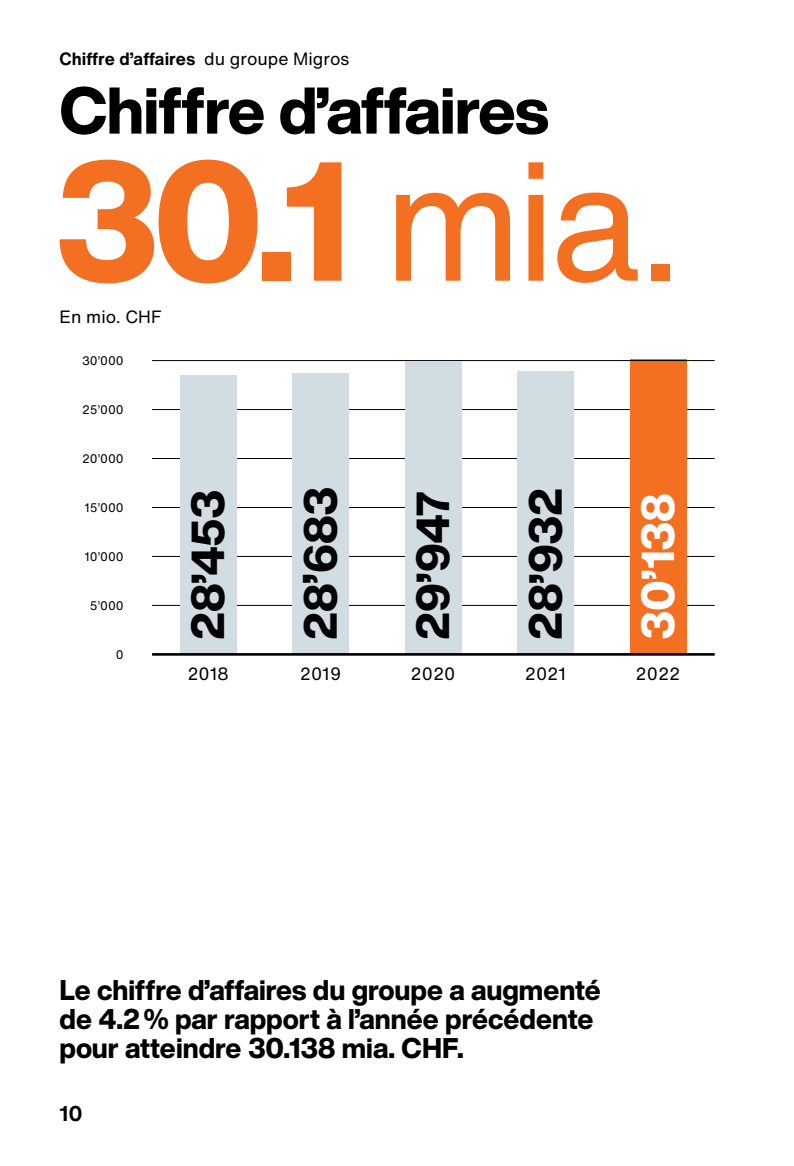
<style>
.page{position:relative;width:794px;height:1166px;background:#fff}
.page>*{position:absolute;margin:0;border:0;box-sizing:border-box;transform-origin:0 0}
.Kennzahl_Gross{font:800 166.25px "Helvetica Now Display";color:#f36f21}
.t1{font:800 64.75px "Helvetica Now Display";letter-spacing:-.015em;color:#000}
.Zahl_Balkendiagramm{font:800 45.5px "Helvetica Now Display";letter-spacing:-.01em;color:#000}
.Zahl_Balkendiagramm-2{font:800 45.5px "Helvetica Now Display";color:#fff}
.Lead{font:800 28px/28.9px "Helvetica Now Display";color:#000}
.t2{font:700 21px "Helvetica Now Text";color:#000}
.Rubrik{font:700 17.5px "Helvetica Now Text";color:#000}
.Grundtext_Regular{font:17.5px "Helvetica Now Text";color:#000}
.Grundtext_Bold{font:17.5px "Helvetica Now Text";color:#000}
.Tabelle_Zahlen{font:12.25px "Helvetica Now Text";color:#000}
.s1{font-weight:400}
.s2{font-family:"Helvetica Now Text";font-weight:400}
</style>
<div class="page">
<hr style="left:152px;top:409px;width:562px;height:1px;background:#000">
<hr style="left:152px;top:458px;width:562px;height:1px;background:#000">
<hr style="left:152px;top:507px;width:562px;height:1px;background:#000">
<hr style="left:152px;top:556px;width:562px;height:1px;background:#000">
<hr style="left:152px;top:605px;width:562px;height:1px;background:#000">
<div style="left:630px;top:359px;width:56px;height:295px;background:#f36f21"></div>
<hr style="left:152px;top:360px;width:562px;height:1px;background:#000">
<div style="left:180px;top:375px;width:56px;height:279px;background:#d2dde3"></div>
<div style="left:292px;top:373px;width:57px;height:281px;background:#d2dde3"></div>
<div style="left:405px;top:361px;width:56px;height:293px;background:#d2dde3"></div>
<div style="left:517px;top:371px;width:57px;height:283px;background:#d2dde3"></div>
<hr style="left:152px;top:653px;width:562px;height:3px;background:#000">
<p class="Rubrik" style="left:60px;top:47px;width:291px">Chiffre d’affaires <span class="s1">du groupe Migros</span></p>
<h1 class="t1" style="left:60px;top:67px;width:491px">Chiffre d’affaires</h1>
<p class="Kennzahl_Gross" style="left:54px;top:108px;width:631px">30.1 <span class="s2">mia.</span></p>
<p class="Grundtext_Bold" style="left:60px;top:305px;width:103px">En mio. CHF</p>
<p class="Tabelle_Zahlen" style="left:82px;top:352px;width:43px">30’000</p>
<p class="Tabelle_Zahlen" style="left:82px;top:401px;width:43px">25’000</p>
<p class="Tabelle_Zahlen" style="left:82px;top:450px;width:43px">20’000</p>
<p class="Tabelle_Zahlen" style="left:84px;top:499px;width:41px">15’000</p>
<p class="Tabelle_Zahlen" style="left:84px;top:548px;width:41px">10’000</p>
<p class="Tabelle_Zahlen" style="left:90px;top:597px;width:35px">5’000</p>
<p class="Tabelle_Zahlen" style="left:116px;top:646px;width:9px">0</p>
<p class="Zahl_Balkendiagramm" style="left:177px;top:640px;width:152px;rotate:-90deg">28’453</p>
<p class="Zahl_Balkendiagramm" style="left:289px;top:640px;width:155px;rotate:-90deg">28’683</p>
<p class="Zahl_Balkendiagramm-2" style="left:627px;top:640px;width:149px;rotate:-90deg">30’138</p>
<p class="Zahl_Balkendiagramm" style="left:402px;top:640px;width:150px;rotate:-90deg">29’947</p>
<p class="Zahl_Balkendiagramm" style="left:514px;top:640px;width:154px;rotate:-90deg">28’932</p>
<p class="Grundtext_Regular" style="left:187px;top:662px;width:43px">2018</p>
<p class="Grundtext_Regular" style="left:300px;top:662px;width:43px">2019</p>
<p class="Grundtext_Regular" style="left:411px;top:662px;width:46px">2020</p>
<p class="Grundtext_Regular" style="left:525px;top:662px;width:43px">2021</p>
<p class="Grundtext_Regular" style="left:635px;top:662px;width:46px">2022</p>
<p class="Lead" style="left:60px;top:975px;width:543px">Le chiffre d’affaires du groupe a augmenté de 4.2 % par rapport à l’année précédente pour atteindre 30.138 mia. CHF.</p>
<p class="t2" style="left:60px;top:1099px;width:24px">10</p>
</div>
